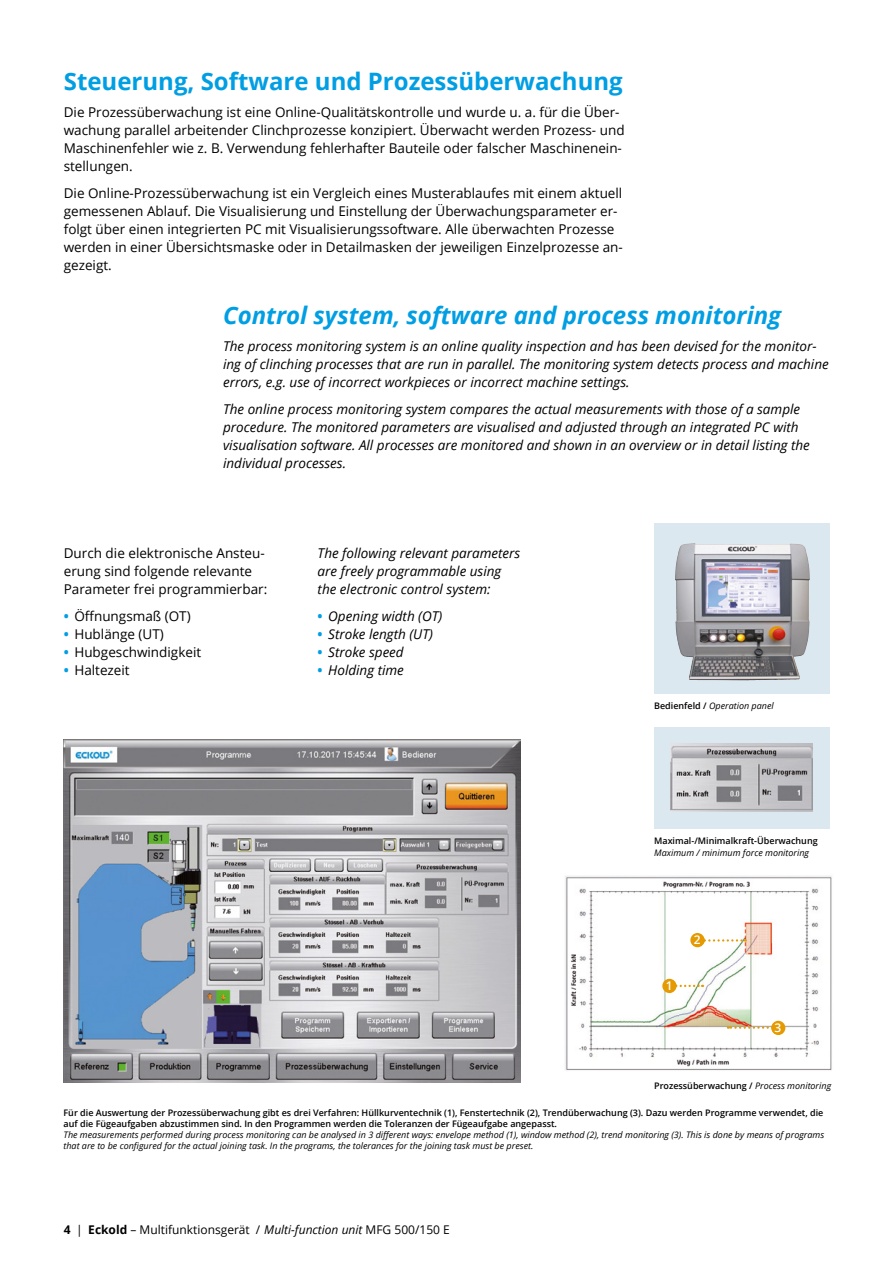
<style>
.page{position:relative;width:893px;height:1263px;background:#fff}
.page>*{position:absolute;margin:0;border:0;box-sizing:border-box;transform-origin:0 0}
.t1{font:italic 700 24px "Open Sans";color:#009ee3}
.t2{font:700 24px "Open Sans";color:#009ee3}
.t3{font:13.5px/18px "Open Sans";color:#000}
.t4{font:italic 13.5px/18px "Open Sans";color:#000}
.t5{font:12px "Open Sans";color:#000}
.t6{font:600 12px "Open Sans";color:#fff}
.t7{font:italic 9px/10.8px "Open Sans";color:#000}
.t8{font:600 9px/10.8px "Open Sans";color:#000}
.s1{font-weight:700;color:#009ee3}
.s2{font-weight:700;font-style:normal;color:#009ee3}
.s3{font-weight:600;font-style:normal}
.s4{font-weight:400;font-style:italic}
.s5{font-weight:700}
.s6{font-style:italic}
</style>
<div class="page">
<svg style="left:654px;top:524px;width:176px;height:170px;background:#babec4"></svg>
<img style="left:675px;top:543px;width:18px;height:134px">
<img style="left:565px;top:876px;width:267px;height:195px">
<svg style="left:676px;top:985px;width:27px;height:2px"></svg>
<div style="left:662px;top:979px;width:14px;height:14px;background:#e49a00;border-radius:50%"></div>
<svg style="left:705px;top:939px;width:41px;height:2px"></svg>
<div style="left:690px;top:933px;width:15px;height:14px;background:#e49a00;border-radius:50%"></div>
<svg style="left:728px;top:1026px;width:43px;height:3px"></svg>
<div style="left:771px;top:1021px;width:14px;height:14px;background:#e49a00;border-radius:50%"></div>
<img style="left:64px;top:739px;width:457px;height:343px">
<div style="left:654px;top:727px;width:175px;height:101px;background:#dce8ef"></div>
<img style="left:670px;top:744px;width:143px;height:67px">
<h1 class="t2" style="left:64px;top:65px;width:560px">Steuerung, Software und Prozessüberwachung</h1>
<p class="t3" style="left:64px;top:103px;width:562px">Die Prozessüberwachung ist eine Online-Qualitätskontrolle und wurde u. a. für die Über&shy;wachung parallel arbeitender Clinchprozesse konzipiert. Überwacht werden Prozess- und Maschinenfehler wie z. B. Verwendung fehlerhafter Bauteile oder falscher Maschinenein&shy;stellungen.</p>
<p class="t3" style="left:64px;top:184px;width:561px">Die Online-Prozessüberwachung ist ein Vergleich eines Musterablaufes mit einem aktuell gemessenen Ablauf. Die Visualisierung und Einstellung der Überwachungsparameter er&shy;folgt über einen integrierten PC mit Visualisierungssoftware. Alle überwachten Prozesse werden in einer Übersichtsmaske oder in Detailmasken der jeweiligen Einzelprozesse an&shy;gezeigt.</p>
<h1 class="t1" style="left:223px;top:299px;width:560px">Control system, software and process monitoring</h1>
<p class="t4" style="left:223px;top:337px;width:607px">The process monitoring system is an online quality inspection and has been devised for the monitor&shy;ing of clinching processes that are run in parallel. The monitoring system detects process and machine errors, e.g. use of incorrect workpieces or incorrect machine settings.</p>
<p class="t4" style="left:223px;top:400px;width:588px">The online process monitoring system compares the actual measurements with those of a sample procedure. The monitored parameters are visualised and adjusted through an integrated PC with visualisation software. All processes are monitored and shown in an overview or in detail listing the individual processes.</p>
<p class="t3" style="left:64px;top:544px;width:205px">Durch die elektronische Ansteu&shy;erung sind folgende relevante<br>Parameter frei programmierbar:</p>
<p class="t3" style="left:64px;top:607px;width:128px"><span class="s1">•</span> Öffnungsmaß (OT)</p>
<p class="t3" style="left:64px;top:625px;width:102px"><span class="s1">•</span> Hublänge (UT)</p>
<p class="t3" style="left:64px;top:643px;width:139px"><span class="s1">•</span> Hubgeschwindigkeit</p>
<p class="t3" style="left:64px;top:661px;width:67px"><span class="s1">•</span> Haltezeit</p>
<p class="t4" style="left:318px;top:544px;width:204px">The following relevant parameters are freely programmable using the electronic control system:</p>
<p class="t4" style="left:318px;top:607px;width:126px"><span class="s2">•</span> Opening width (OT)</p>
<p class="t4" style="left:318px;top:625px;width:117px"><span class="s2">•</span> Stroke length (UT)</p>
<p class="t4" style="left:318px;top:643px;width:88px"><span class="s2">•</span> Stroke speed</p>
<p class="t4" style="left:318px;top:661px;width:88px"><span class="s2">•</span> Holding time</p>
<p class="t7" style="left:654px;top:700px;width:121px"><span class="s3">Bedienfeld /</span> Operation panel</p>
<p class="t8" style="left:654px;top:835px;width:165px">Maximal-/Minimalkraft-Überwachung</p>
<p class="t7" style="left:654px;top:847px;width:156px">Maximum / minimum force monitoring</p>
<p class="t6" style="left:666px;top:977px;width:8px">1</p>
<p class="t6" style="left:694px;top:932px;width:8px">2</p>
<p class="t6" style="left:774px;top:1019px;width:8px">3</p>
<p class="t8" style="left:654px;top:1080px;width:179px">Prozessüberwachung / <span class="s4">Process monitoring</span></p>
<p class="t8" style="left:64px;top:1107px;width:761px">Für die Auswertung der Prozessüberwachung gibt es drei Verfahren: Hüllkurventechnik (1), Fenstertechnik (2), Trendüberwachung (3). Dazu werden Programme verwendet, die auf die Fügeaufgaben abzustimmen sind. In den Programmen werden die Toleranzen der Fügeaufgabe angepasst.</p>
<p class="t7" style="left:64px;top:1129px;width:762px">The measurements performed during process monitoring can be analysed in 3 different ways: envelope method (1), window method (2), trend monitoring (3). This is done by means of programs that are to be configured for the actual joining task. In the programs, the tolerances for the joining task must be preset.</p>
<p class="t5" style="left:64px;top:1221px;width:388px"><span class="s5">4</span> | <span class="s5">Eckold</span> – Multifunktionsgerät / <span class="s6">Multi-function unit</span> MFG 500/150 E</p>
</div>
